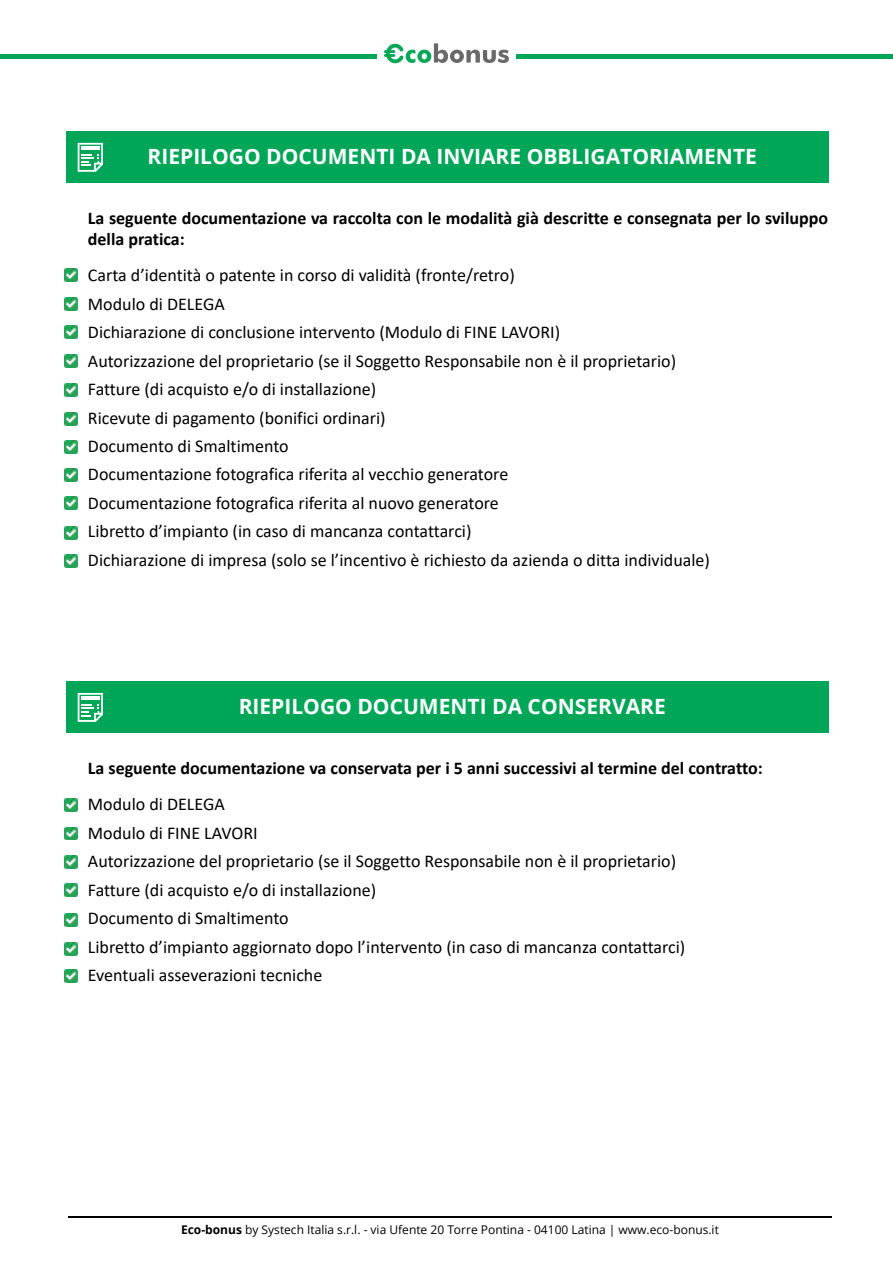
<style>
.page{position:relative;width:893px;height:1263px;background:#fff}
.page>*{position:absolute;margin:0;border:0;box-sizing:border-box;transform-origin:0 0}
.t1{font:700 21px "Open Sans";color:#fff}
.t2{font:18px/28.5px "Calibri";color:#000}
.t3{font:700 18px/21px "Calibri";color:#000}
.t4{font:12px "Open Sans";color:#000}
.s1{font-weight:700}
</style>
<div class="page">
<svg style="left:384px;top:43px;width:125px;height:21px"></svg>
<div style="left:517px;top:54px;width:376px;height:5px;background:#00a657"></div>
<div style="left:0;top:54px;width:376px;height:5px;background:#00a657"></div>
<div style="left:66px;top:131px;width:763px;height:52px;background:#00a657"></div>
<svg style="left:65px;top:269px;width:13px;height:13px"></svg>
<svg style="left:65px;top:297px;width:13px;height:13px"></svg>
<svg style="left:65px;top:326px;width:13px;height:13px"></svg>
<svg style="left:65px;top:354px;width:13px;height:13px"></svg>
<svg style="left:65px;top:383px;width:13px;height:13px"></svg>
<svg style="left:65px;top:413px;width:13px;height:13px"></svg>
<svg style="left:65px;top:441px;width:13px;height:13px"></svg>
<svg style="left:65px;top:468px;width:13px;height:13px"></svg>
<svg style="left:65px;top:496px;width:13px;height:13px"></svg>
<svg style="left:65px;top:526px;width:13px;height:13px"></svg>
<svg style="left:65px;top:554px;width:13px;height:13px"></svg>
<svg style="left:78px;top:143px;width:25px;height:29px"></svg>
<div style="left:66px;top:681px;width:763px;height:52px;background:#00a657"></div>
<svg style="left:65px;top:799px;width:13px;height:12px"></svg>
<svg style="left:65px;top:827px;width:13px;height:13px"></svg>
<svg style="left:65px;top:855px;width:13px;height:13px"></svg>
<svg style="left:65px;top:884px;width:13px;height:13px"></svg>
<svg style="left:65px;top:913px;width:13px;height:13px"></svg>
<svg style="left:65px;top:942px;width:13px;height:13px"></svg>
<svg style="left:65px;top:970px;width:13px;height:13px"></svg>
<svg style="left:78px;top:693px;width:25px;height:29px"></svg>
<img style="left:68px;top:1217px;width:764px;height:1px">
<p class="t1" style="left:148px;top:141px;width:611px">RIEPILOGO DOCUMENTI DA INVIARE OBBLIGATORIAMENTE</p>
<p class="t3" style="left:88px;top:207px;width:742px">La seguente documentazione va raccolta con le modalità già descritte e consegnata per lo sviluppo della pratica:</p>
<p class="t2" style="left:88px;top:260px;width:623px">Carta d’identità o patente in corso di validità (fronte/retro)<br>Modulo di DELEGA<br>Dichiarazione di conclusione intervento (Modulo di FINE LAVORI)<br>Autorizzazione del proprietario (se il Soggetto Responsabile non è il proprietario)<br>Fatture (di acquisto e/o di installazione)<br>Ricevute di pagamento (bonifici ordinari)<br>Documento di Smaltimento<br>Documentazione fotografica riferita al vecchio generatore<br>Documentazione fotografica riferita al nuovo generatore<br>Libretto d’impianto (in caso di mancanza contattarci)<br>Dichiarazione di impresa (solo se l’incentivo è richiesto da azienda o ditta individuale)</p>
<p class="t1" style="left:239px;top:691px;width:428px">RIEPILOGO DOCUMENTI DA CONSERVARE</p>
<p class="t3" style="left:88px;top:757px;width:676px">La seguente documentazione va conservata per i 5 anni successivi al termine del contratto:</p>
<p class="t2" style="left:88px;top:789px;width:599px">Modulo di DELEGA<br>Modulo di FINE LAVORI<br>Autorizzazione del proprietario (se il Soggetto Responsabile non è il proprietario)<br>Fatture (di acquisto e/o di installazione)<br>Documento di Smaltimento<br>Libretto d’impianto aggiornato dopo l’intervento (in caso di mancanza contattarci)<br>Eventuali asseverazioni tecniche</p>
<p class="t4" style="left:181px;top:1222px;width:539px"><span class="s1">Eco-bonus</span> by Systech Italia s.r.l. - via Ufente 20 Torre Pontina - 04100 Latina | www.eco-bonus.it</p>
</div>
